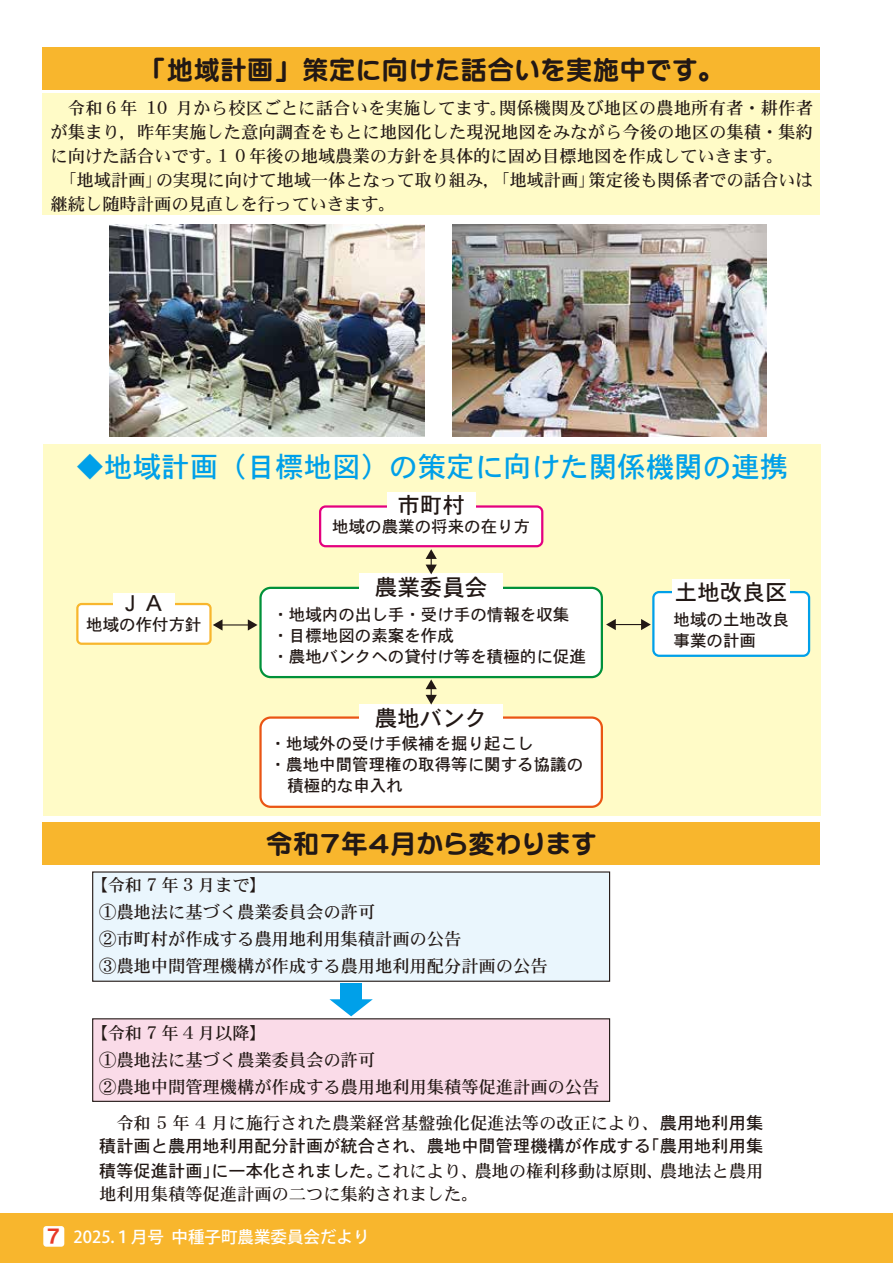
<style>
.page{position:relative;width:893px;height:1263px;background:#fff}
.page>*{position:absolute;margin:0;border:0;box-sizing:border-box;transform-origin:0 0}
.t1{font:28.5px "FG Heisei Kaku Gothic W5";color:#00a0e9}
.t2{font:25.5px "FGP Maru Gothic Ca U";letter-spacing:.05em;color:#221815}
.t3{font:22.5px "FG Heisei Kaku Gothic W5";color:#221815}
.t4{font:17.25px/27px "DFHS Mincho W5 WINP RKSJ H";color:#221815}
.t5{font:17.25px/22.5px "DFHS Gothic W5 WIN RKSJ H";color:#221815}
.t6{font:16.5px/21px "FG Heisei Kaku Gothic W5";color:#221815}
.t7{font:500 16.5px "Koz Go Pro";color:#fff}
.s1{font-family:"DFHS Mincho W5 WINP RKSJ H"}
.s2{font-family:"DFHS Gothic W5 WIN RKSJ H"}
.s3{font-family:"HGS Soei Kakugothic UB";font-weight:400;font-size:18.75px;color:#e83828}
</style>
<div class="page">
<div style="left:0;top:1213px;width:893px;height:50px;background:#f8b62d"></div>
<div style="left:43px;top:1226px;width:21px;height:21px;background:#fff;border-radius:3px"></div>
<div style="left:92px;top:1018px;width:518px;height:84px;background:#fadbe8;border:1px solid #221815"></div>
<div style="left:92px;top:871px;width:518px;height:111px;background:#eaf6fd;border:1px solid #221815"></div>
<div style="left:43px;top:93px;width:777px;height:122px;background:#fffbc7"></div>
<div style="left:43px;top:444px;width:777px;height:372px;background:#fffbc7"></div>
<div style="left:43px;top:47px;width:777px;height:43px;background:#f8b62d"></div>
<div style="left:43px;top:822px;width:777px;height:43px;background:#f8b62d"></div>
<div style="left:77px;top:604px;width:133px;height:40px;background:#fff;border-radius:4px"></div>
<div style="left:76px;top:603px;width:136px;height:42px;border:2px solid #f8b62d;border-radius:4px"></div>
<div style="left:113px;top:593px;width:62px;height:19px;background:#fff"></div>
<div style="left:261px;top:588px;width:341px;height:89px;background:#fff;border-radius:10px"></div>
<div style="left:259px;top:587px;width:344px;height:91px;border:2px solid #00913a;border-radius:10px"></div>
<div style="left:360px;top:573px;width:143px;height:27px;background:#fff"></div>
<div style="left:261px;top:717px;width:341px;height:90px;background:#fff;border-radius:10px"></div>
<div style="left:259px;top:716px;width:344px;height:92px;border:2px solid #ea5514;border-radius:10px"></div>
<div style="left:360px;top:704px;width:143px;height:26px;background:#fff"></div>
<div style="left:320px;top:506px;width:222px;height:40px;background:#fff;border-radius:5px"></div>
<div style="left:319px;top:505px;width:224px;height:42px;border:2px solid #e4007f;border-radius:5px"></div>
<div style="left:387px;top:492px;width:88px;height:24px;background:#fff"></div>
<div style="left:653px;top:592px;width:156px;height:64px;background:#fff;border-radius:6px"></div>
<div style="left:652px;top:591px;width:158px;height:66px;border:2px solid #00a0e9;border-radius:6px"></div>
<div style="left:672px;top:579px;width:118px;height:25px;background:#fff"></div>
<svg style="left:213px;top:619px;width:45px;height:12px"></svg>
<svg style="left:426px;top:679px;width:11px;height:25px"></svg>
<svg style="left:426px;top:549px;width:11px;height:25px"></svg>
<svg style="left:606px;top:619px;width:45px;height:11px"></svg>
<div style="left:340px;top:984px;width:22px;height:22px;background:#00a0e9"></div>
<svg style="left:329px;top:999px;width:44px;height:17px"></svg>
<img style="left:110px;top:224px;width:314px;height:213px">
<img style="left:452px;top:224px;width:315px;height:213px">
<p class="t2" style="left:152px;top:57px;width:561px">「地域計画」策定に向けた話合いを実施中です。</p>
<p class="t4" style="left:51px;top:96px;width:764px;line-height:24px">　令和６年 10 月から校区ごとに話合いを実施してます。関係機関及び地区の農地所有者・耕作者が集まり，昨年実施した意向調査をもとに地図化した現況地図をみながら今後の地区の集積・集約に向けた話合いです。１０年後の地域農業の方針を具体的に固め目標地図を作成していきます。<br>　「地域計画」の実現に向けて地域一体となって取り組み，「地域計画」策定後も関係者での話合いは継続し随時計画の見直しを行っていきます。</p>
<p class="t1" style="left:76px;top:453px;width:714px">◆地域計画（目標地図）の策定に向けた関係機関の連携</p>
<p class="t3" style="left:397px;top:494px;width:69px">市町村</p>
<p class="t6" style="left:332px;top:516px;width:200px">地域の農業の将来の在り方</p>
<p class="t3" style="left:375px;top:576px;width:114px">農業委員会</p>
<p class="t3" style="left:120px;top:591px;width:46px">ＪＡ</p>
<p class="t6" style="left:86px;top:614px;width:117px">地域の作付方針</p>
<p class="t6" style="left:272px;top:604px;width:315px">・地域内の出し手・受け手の情報を収集・目標地図の素案を作成<br>・農地バンクへの貸付け等を積極的に促進</p>
<p class="t3" style="left:375px;top:706px;width:114px">農地バンク</p>
<p class="t6" style="left:270px;top:733px;width:265px">・地域外の受け手候補を掘り起こし</p>
<p class="t6" style="left:270px;top:754px;width:315px">・農地中間管理権の取得等に関する協議の</p>
<p class="t6" style="left:287px;top:775px;width:117px">積極的な申入れ</p>
<p class="t2" style="left:267px;top:831px;width:331px">令和７年４月から変わります</p>
<p class="t4" style="left:99px;top:872px;width:450px;text-indent:-9px">【令和 7 年 3 月まで】<br>①農地法に基づく農業委員会の許可<br>②市町村が作成する農用地利用集積計画の公告<br>③農地中間管理機構が作成する農用地利用配分計画の公告</p>
<p class="t3" style="left:675px;top:581px;width:114px">土地改良区</p>
<p class="t6" style="left:673px;top:609px;width:117px">地域の土地改良事業の計画</p>
<p class="t4" style="left:99px;top:1019px;width:502px;text-indent:-9px">【令和 7 年 4 月以降】<br>①農地法に基づく農業委員会の許可<br>②農地中間管理機構が作成する農用地利用集積等促進計画の公告</p>
<p class="t5" style="left:99px;top:1112px;width:666px"><span class="s1">　令和 5 年 4 月に施行された農業経営基盤強化促進法等の改正により、</span>農用地利用集積計画と農用地利用配分計画が統合され、農地中間管理機構が作成する「農用地利用集</p>
<p class="t4" style="left:99px;top:1159px;width:666px;line-height:23.5px"><span class="s2">積等促進計画」に一本化されました。</span>これにより、農地の権利移動は原則、農地法と農用地利用集積等促進計画の二つに集約されました。</p>
<p class="t7" style="left:44px;top:1226px;width:327px"><span class="s3">７</span> 2025.１月号 中種子町農業委員会だより</p>
</div>
